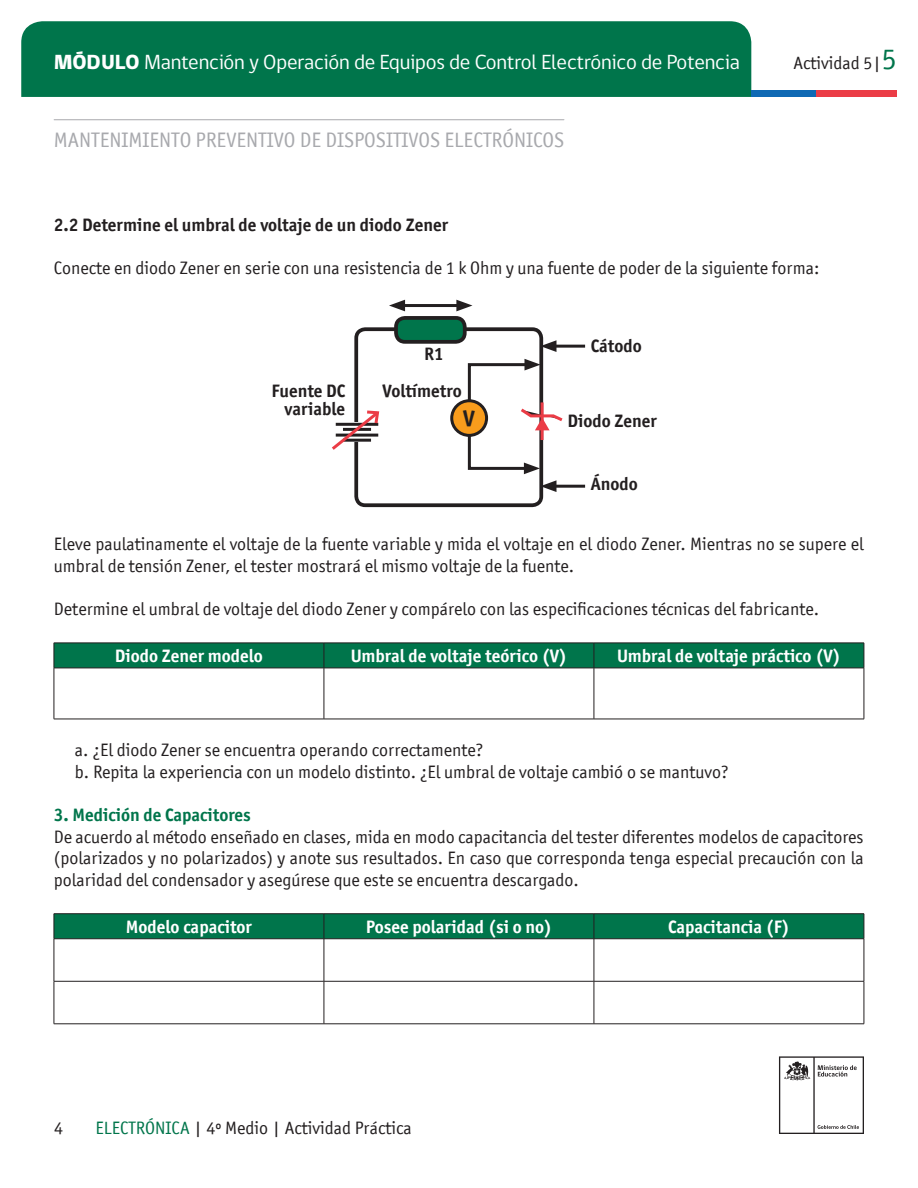
<style>
.page{position:relative;width:918px;height:1188px;background:#fff}
.page>*{position:absolute;margin:0;border:0;box-sizing:border-box;transform-origin:0 0}
.t1{font:700 22.5px "Officina San ITC";color:#231f20}
.t2{font:21px "gob CL";letter-spacing:-.01em;color:#fff}
.t3{font:21px "Officina San ITC";color:#a8a9ad}
.t4{font:18px/21.6px "Officina San ITC";color:#231f20}
.t5{font:700 18px "Officina San ITC";color:#fff}
.t6{font:700 18px "Officina San ITC";color:#231f20}
.t7{font:700 18px "Officina San ITC";color:#00754b}
.s1{font-weight:800}
.s2{font-size:30px;color:#00754b}
.s3{color:#00754b}
</style>
<div class="page">
<hr style="left:54px;top:119px;width:510px;height:1px;background:#a8a9ad">
<div style="left:21px;top:21px;width:730px;height:76px;background:#00754b"></div>
<div style="left:751px;top:90px;width:65px;height:7px;background:#0f69b4"></div>
<div style="left:816px;top:90px;width:81px;height:7px;background:#eb3c46"></div>
<svg style="left:779px;top:1056px;width:85px;height:78px"></svg>
<div style="left:354px;top:327px;width:189px;height:180px;border:4px solid #231f20;border-radius:9px"></div>
<svg style="left:332px;top:409px;width:48px;height:44px"></svg>
<svg style="left:467px;top:359px;width:96px;height:115px"></svg>
<div style="left:452px;top:401px;width:35px;height:34px;background:#f89c1c;border-radius:50%"></div>
<div style="left:450px;top:399px;width:38px;height:38px;border:3px solid #231f20;border-radius:50%"></div>
<div style="left:396px;top:318px;width:69px;height:24px;background:#00754b;border-radius:9px"></div>
<div style="left:394px;top:316px;width:73px;height:28px;border:4px solid #231f20;border-radius:9px"></div>
<hr style="left:399px;top:304px;width:63px;height:3px;background:#231f20">
<svg style="left:389px;top:300px;width:16px;height:11px"></svg>
<svg style="left:456px;top:300px;width:16px;height:11px"></svg>
<hr style="left:551px;top:345px;width:34px;height:3px;background:#231f20">
<svg style="left:540px;top:340px;width:16px;height:12px"></svg>
<hr style="left:551px;top:485px;width:34px;height:3px;background:#231f20">
<svg style="left:540px;top:480px;width:16px;height:12px"></svg>
<svg style="left:54px;top:643px;width:811px;height:25px;background:#017149"></svg>
<hr style="left:54px;top:668px;width:270px;height:1px;background:#231f20">
<hr style="left:54px;top:668px;width:1px;height:51px;background:#231f20">
<hr style="left:324px;top:668px;width:270px;height:1px;background:#231f20">
<hr style="left:324px;top:668px;width:1px;height:51px;background:#231f20">
<hr style="left:594px;top:668px;width:270px;height:1px;background:#231f20">
<hr style="left:594px;top:668px;width:1px;height:51px;background:#231f20">
<hr style="left:864px;top:668px;width:1px;height:51px;background:#231f20">
<hr style="left:54px;top:719px;width:270px;height:1px;background:#231f20">
<hr style="left:324px;top:719px;width:270px;height:1px;background:#231f20">
<hr style="left:594px;top:719px;width:270px;height:1px;background:#231f20">
<hr style="left:54px;top:913px;width:270px;height:1px;background:#231f20">
<hr style="left:324px;top:913px;width:270px;height:1px;background:#231f20">
<hr style="left:594px;top:913px;width:270px;height:1px;background:#231f20">
<svg style="left:54px;top:914px;width:811px;height:25px;background:#027149"></svg>
<hr style="left:54px;top:939px;width:270px;height:1px;background:#231f20">
<hr style="left:54px;top:939px;width:1px;height:42px;background:#231f20">
<hr style="left:324px;top:939px;width:270px;height:1px;background:#231f20">
<hr style="left:324px;top:939px;width:1px;height:42px;background:#231f20">
<hr style="left:594px;top:939px;width:270px;height:1px;background:#231f20">
<hr style="left:594px;top:939px;width:1px;height:42px;background:#231f20">
<hr style="left:864px;top:939px;width:1px;height:42px;background:#231f20">
<hr style="left:54px;top:981px;width:270px;height:1px;background:#231f20">
<hr style="left:54px;top:981px;width:1px;height:43px;background:#231f20">
<hr style="left:324px;top:981px;width:270px;height:1px;background:#231f20">
<hr style="left:324px;top:981px;width:1px;height:43px;background:#231f20">
<hr style="left:594px;top:981px;width:270px;height:1px;background:#231f20">
<hr style="left:594px;top:981px;width:1px;height:43px;background:#231f20">
<hr style="left:864px;top:981px;width:1px;height:43px;background:#231f20">
<hr style="left:54px;top:1024px;width:270px;height:1px;background:#231f20">
<hr style="left:324px;top:1024px;width:270px;height:1px;background:#231f20">
<hr style="left:594px;top:1024px;width:270px;height:1px;background:#231f20">
<p class="t2" style="left:54px;top:48px;width:687px"><span class="s1">MÓDULO</span> Mantención y Operación de Equipos de Control Electrónico de Potencia</p>
<p class="t3" style="left:54px;top:127px;width:512px">MANTENIMIENTO PREVENTIVO DE DISPOSITIVOS ELECTRÓNICOS</p>
<p class="t4" style="left:794px;top:52px;width:105px">Actividad 5|<span class="s2">5</span></p>
<p class="t6" style="left:54px;top:214px;width:396px">2.2 Determine el umbral de voltaje de un diodo Zener</p>
<p class="t4" style="left:54px;top:258px;width:767px">Conecte en diodo Zener en serie con una resistencia de 1 k Ohm y una fuente de poder de la siguiente forma:</p>
<p class="t6" style="left:272px;top:380px;width:75px">Fuente DC</p>
<p class="t6" style="left:285px;top:398px;width:62px">variable</p>
<p class="t6" style="left:424px;top:343px;width:21px">R1</p>
<p class="t6" style="left:383px;top:379px;width:81px">Voltímetro</p>
<p class="t1" style="left:463px;top:404px;width:13px">V</p>
<p class="t6" style="left:591px;top:335px;width:52px">Cátodo</p>
<p class="t6" style="left:567px;top:409px;width:91px">Diodo Zener</p>
<p class="t6" style="left:591px;top:472px;width:49px">Ánodo</p>
<p class="t4" style="left:54px;top:533px;width:811px">Eleve paulatinamente el voltaje de la fuente variable y mida el voltaje en el diodo Zener. Mientras no se supere el umbral de tensión Zener, el tester mostrará el mismo voltaje de la fuente.</p>
<p class="t4" style="left:54px;top:598px;width:767px">Determine el umbral de voltaje del diodo Zener y compárelo con las especificaciones técnicas del fabricante.</p>
<p class="t5" style="left:115px;top:645px;width:150px">Diodo Zener modelo</p>
<p class="t5" style="left:351px;top:645px;width:218px">Umbral de voltaje teórico (V)</p>
<p class="t5" style="left:617px;top:645px;width:225px">Umbral de voltaje práctico (V)</p>
<p class="t4" style="left:75px;top:739px;width:410px">a. ¿El diodo Zener se encuentra operando correctamente?</p>
<p class="t4" style="left:75px;top:761px;width:655px">b. Repita la experiencia con un modelo distinto. ¿El umbral de voltaje cambió o se mantuvo?</p>
<p class="t7" style="left:54px;top:804px;width:199px">3. Medición de Capacitores</p>
<p class="t4" style="left:54px;top:826px;width:812px;text-align:justify">De acuerdo al método enseñado en clases, mida en modo capacitancia del tester diferentes modelos de capacitores (polarizados y no polarizados) y anote sus resultados. En caso que corresponda tenga especial precaución con la polaridad del condensador y asegúrese que este se encuentra descargado.</p>
<p class="t5" style="left:126px;top:915px;width:127px">Modelo capacitor</p>
<p class="t5" style="left:366px;top:915px;width:188px">Posee polaridad (si o no)</p>
<p class="t5" style="left:668px;top:915px;width:123px">Capacitancia (F)</p>
<p class="t4" style="left:54px;top:1117px;width:10px">4</p>
<p class="t4" style="left:95px;top:1117px;width:318px"><span class="s3">ELECTRÓNICA</span> | 4º Medio | Actividad Práctica</p>
</div>
